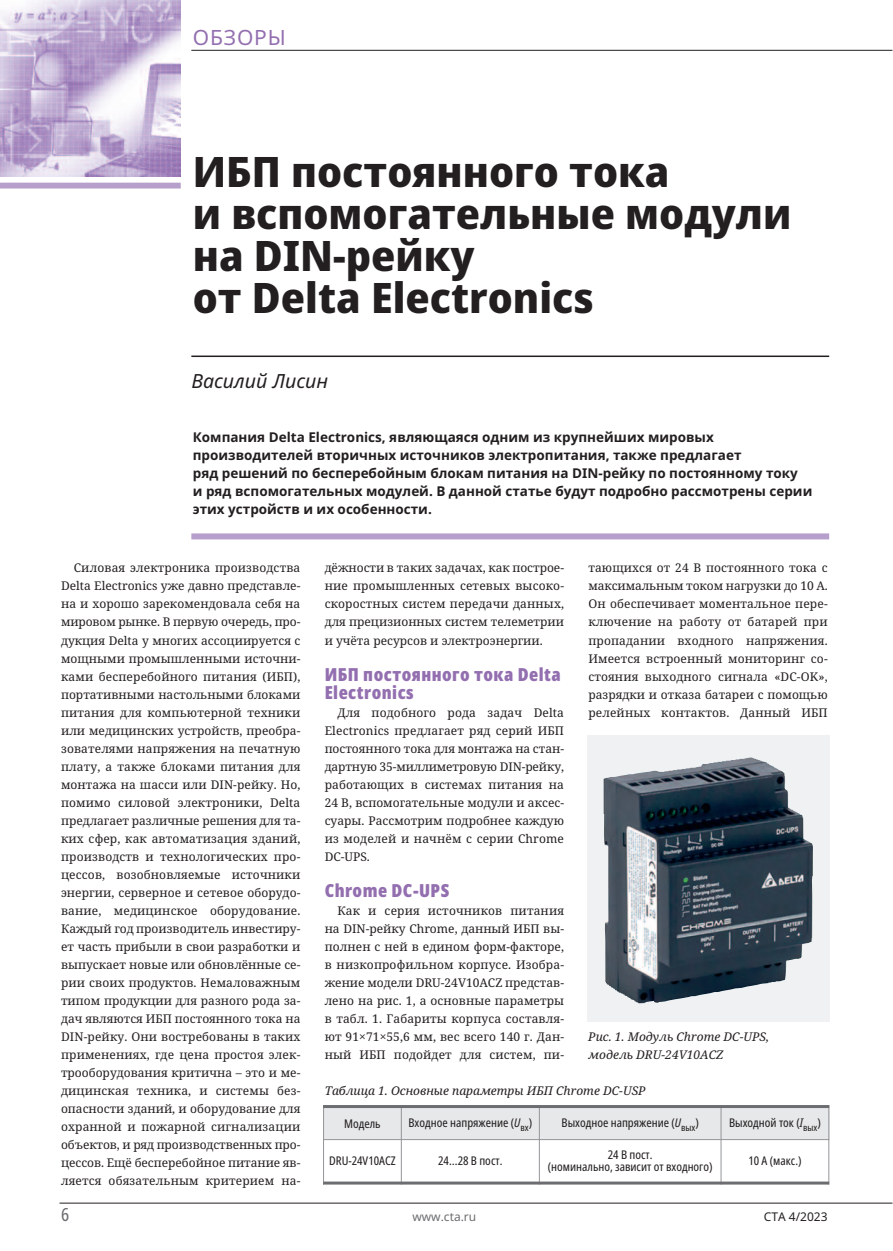
<style>
.page{position:relative;width:893px;height:1251px;background:#fff}
.page>*{position:absolute;margin:0;border:0;box-sizing:border-box;transform-origin:0 0}
.t1{font:800 42px/42px "Noto Sans Display";color:#231f20}
.t2{font:21px "Noto Sans";letter-spacing:.04em;color:#936fb0}
.t3{font:italic 19.5px "Noto Sans";color:#231f20}
.t4{font:900 18px/18px "Noto Sans Display Condensed";letter-spacing:.025em;color:#936fb0}
.t5{font:18px "Noto Sans Display Condensed";color:#6c6d70}
.t6{font:700 13.5px/18px "Noto Sans";color:#231f20}
.t7{font:12px/18px "Noto Serif";letter-spacing:.01em;color:#231f20;text-align:justify}
.t8{font:12px/12px "Noto Sans Display Condensed";color:#231f20;text-align:center}
.t9{font:italic 12px/18px "Noto Serif";color:#231f20}
.t10{font:12px "Noto Sans";color:#6c6d70}
.t11{font:12px "Noto Sans";color:#231f20}
.s1{font-style:italic}
</style>
<div class="page">
<div style="left:0;top:183px;width:181px;height:5px;background:#b69fcb"></div>
<hr style="left:191px;top:355px;width:638px;height:2px;background:#231f20">
<div style="left:191px;top:533px;width:638px;height:6px;background:#b69fcb"></div>
<img style="left:0;top:0;width:181px;height:176px">
<hr style="left:60px;top:1202px;width:832px;height:1px;background:#231f20">
<hr style="left:191px;top:50px;width:701px;height:1px;background:#231f20">
<div style="left:587px;top:735px;width:242px;height:287px;background:#f0f1f2"></div>
<img style="left:603px;top:757px;width:210px;height:246px">
<div style="left:323px;top:1104px;width:78px;height:35px;background:#e7e8e9"></div>
<div style="left:401px;top:1104px;width:138px;height:35px;background:#e7e8e9"></div>
<div style="left:539px;top:1104px;width:182px;height:35px;background:#e7e8e9"></div>
<div style="left:721px;top:1104px;width:108px;height:35px;background:#e7e8e9"></div>
<hr style="left:323px;top:1104px;width:1px;height:80px;background:#939598">
<hr style="left:401px;top:1104px;width:1px;height:80px;background:#939598">
<hr style="left:539px;top:1104px;width:1px;height:80px;background:#939598">
<hr style="left:721px;top:1104px;width:1px;height:80px;background:#939598">
<hr style="left:828px;top:1104px;width:1px;height:80px;background:#939598">
<hr style="left:323px;top:1104px;width:506px;height:3px;background:#6c6d70">
<hr style="left:323px;top:1138px;width:506px;height:1px;background:#939598">
<hr style="left:323px;top:1181px;width:506px;height:3px;background:#6c6d70">
<h2 class="t2" style="left:193px;top:26px;width:94px">обзоры</h2>
<h1 class="t1" style="left:193px;top:151px;width:600px">ИБП постоянного тока<br>и вспомогательные модули на DIN-рейку<br>от Delta Electronics</h1>
<h3 class="t3" style="left:191px;top:366px;width:138px">Василий Лисин</h3>
<p class="t6" style="left:193px;top:428px;width:621px">Компания Delta Electronics, являющаяся одним из крупнейших мировых производителей вторичных источников электропитания, также предлагает<br>ряд решений по бесперебойным блокам питания на DIN-рейку по постоянному току<br>и ряд вспомогательных модулей. В данной статье будут подробно рассмотрены серии этих устройств и их особенности.</p>
<p class="t7" style="left:61px;top:559px;width:241px;text-indent:13px">Силовая электроника производства Delta Electronics уже давно представле&shy;на и хорошо зарекомендовала себя на мировом рынке. В первую очередь, про&shy;дукция Delta у многих ассоциируется с мощными промышленными источни&shy;ками бесперебойного питания (ИБП), портативными настольными блоками питания для компьютерной техники или медицинских устройств, преобра&shy;зователями напряжения на печатную плату, а также блоками питания для монтажа на шасси или DIN-рейку. Но, помимо силовой электроники, Delta предлагает различные решения для та&shy;ких сфер, как автоматизация зданий, производств и технологических про&shy;цессов, возобновляемые источники энергии, серверное и сетевое оборудо&shy;вание, медицинское оборудование.<br>Каждый год производитель инвестиру&shy;ет часть прибыли в свои разработки и выпускает новые или обновлённые се&shy;рии своих продуктов. Немаловажным типом продукции для разного рода за&shy;дач являются ИБП постоянного тока на DIN-рейку. Они востребованы в таких применениях, где цена простоя элек&shy;трооборудования критична – это и ме&shy;дицинская техника, и системы без&shy;опасности зданий, и оборудование для охранной и пожарной сигнализации объектов, и ряд производственных про&shy;цессов. Ещё бесперебойное питание яв&shy;ляется обязательным критерием на-</p>
<p class="t7" style="left:325px;top:559px;width:241px">дёжности в таких задачах, как построе&shy;ние промышленных сетевых высоко&shy;скоростных систем передачи данных, для прецизионных систем телеметрии и учёта ресурсов и электроэнергии.</p>
<p class="t7" style="left:588px;top:559px;width:241px">тающихся от 24 В постоянного тока с максимальным током нагрузки до 10 А.<br>Он обеспечивает моментальное пере&shy;ключение на работу от батарей при пропадании входного напряжения.<br>Имеется встроенный мониторинг со&shy;стояния выходного сигнала «DC-OK», разрядки и отказа батареи с помощью релейных контактов. Данный ИБП</p>
<h3 class="t4" style="left:325px;top:665px;width:238px">ИБП постоянного тока Delta<br>Electronics</h3>
<p class="t7" style="left:325px;top:703px;width:241px;text-indent:13px">Для подобного рода задач Delta Electronics предлагает ряд серий ИБП постоянного тока для монтажа на стан&shy;дартную 35-миллиметровую DIN-рейку, работающих в системах питания на 24 В, вспомогательные модули и аксес&shy;суары. Рассмотрим подробнее каждую из моделей и начнём с серии Chrome DC-UPS.</p>
<h3 class="t4" style="left:325px;top:881px;width:126px">Chrome DC-UPS</h3>
<p class="t7" style="left:325px;top:901px;width:241px;text-indent:13px">Как и серия источников питания на DIN-рейку Chrome, данный ИБП вы&shy;полнен с ней в едином форм-факторе, в низкопрофильном корпусе. Изобра&shy;жение модели DRU-24V10ACZ представ&shy;лено на рис. 1, а основные параметры в табл. 1. Габариты корпуса составля&shy;ют 91×71×55,6 мм, вес всего 140 г. Дан&shy;ный ИБП подойдет для систем, пи-</p>
<p class="t9" style="left:588px;top:1027px;width:182px">Рис. 1. Модуль Chrome DC-UPS, модель DRU-24V10ACZ</p>
<p class="t9" style="left:325px;top:1081px;width:323px">Таблица 1. Основные параметры ИБП Chrome DC-USP</p>
<p class="t8" style="left:344px;top:1117px;width:38px">Модель</p>
<p class="t8" style="left:408px;top:1116px;width:125px">Входное напряжение (<span class="s1">U</span><sub>вх</sub>)</p>
<p class="t8" style="left:562px;top:1116px;width:139px">Выходное напряжение (<span class="s1">U</span><sub>вых</sub>)</p>
<p class="t8" style="left:729px;top:1116px;width:93px">Выходной ток (<span class="s1">I</span><sub>вых</sub>)</p>
<p class="t8" style="left:329px;top:1154px;width:68px">DRU-24V10ACZ</p>
<p class="t8" style="left:438px;top:1154px;width:66px">24…28 В пост.</p>
<p class="t8" style="left:548px;top:1148px;width:166px">24 В пост.<br>(номинально, зависит от входного)</p>
<p class="t8" style="left:748px;top:1154px;width:55px">10 А (макс.)</p>
<h3 class="t5" style="left:61px;top:1201px;width:10px">6</h3>
<p class="t10" style="left:412px;top:1209px;width:65px">www.cta.ru</p>
<p class="t11" style="left:764px;top:1209px;width:65px">СТА 4/2023</p>
</div>
